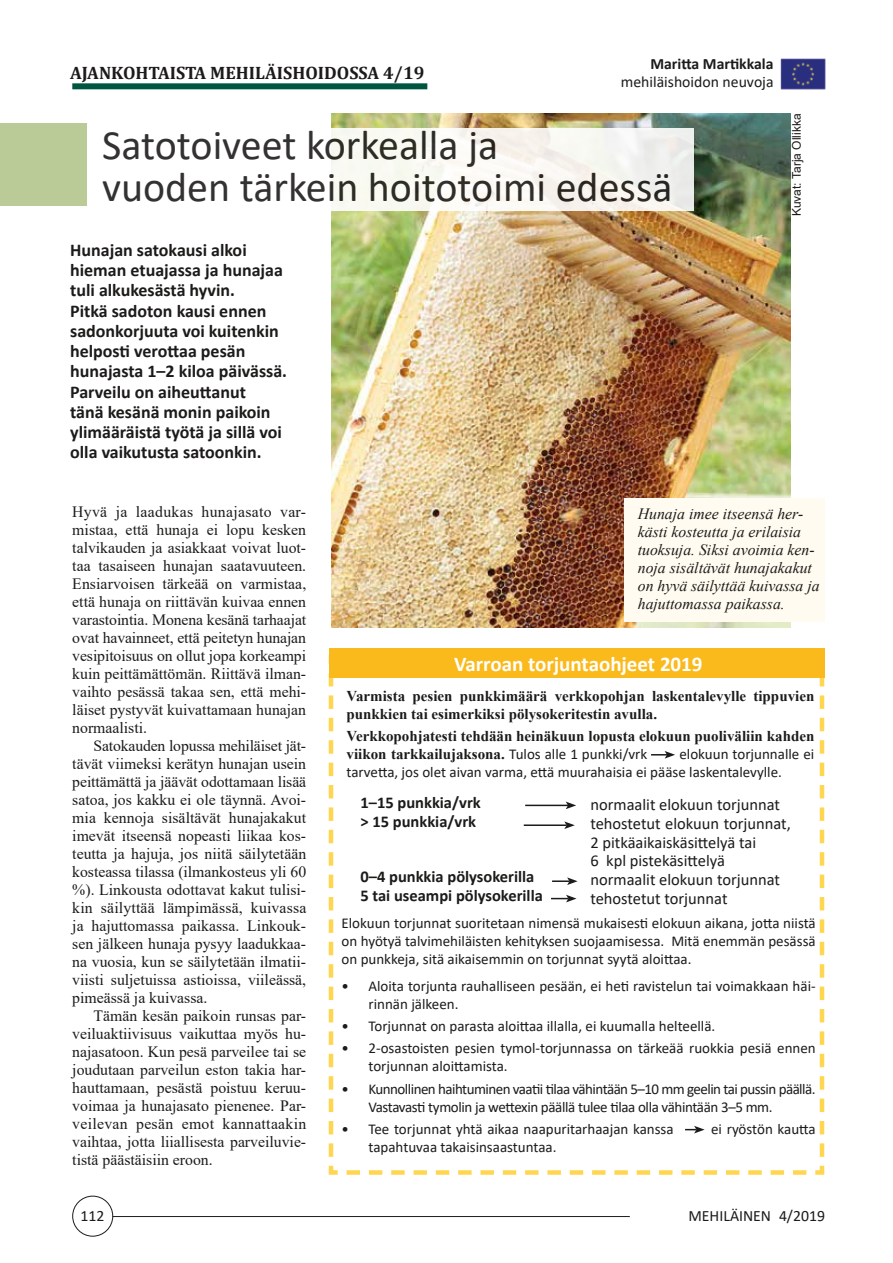
<style>
.page{position:relative;width:893px;height:1263px;background:#fff}
.page>*{position:absolute;margin:0;border:0;box-sizing:border-box;transform-origin:0 0}
.t1{font:42px/42px "Calibri";color:#1c1b1a}
.t2{font:700 21px "Calibri";color:#fff}
.t3{font:700 18px/20.2px "Calibri";color:#1c1b1a}
.t4{font:700 18px "Cambria";color:#1c1b1a}
.t5{font:16.5px/18.8px "Calibri";color:#1c1b1a}
.t6{font:700 16.5px/18.8px "Calibri";color:#1c1b1a}
.t7{font:15.75px/18px "Times New Roman";color:#1c1b1a;text-align:justify}
.t8{font:italic 15.75px/18px "Times New Roman";color:#1c1b1a}
.t9{font:15.75px "Calibri";color:#1c1b1a}
.t10{font:700 15.75px "Calibri";color:#1c1b1a}
.t11{font:15px/18px "Calibri";color:#1c1b1a}
.t12{font:700 15px/18px "Times New Roman";color:#1c1b1a}
.t13{font:15px/18px "Calibri";letter-spacing:-.035em;color:#1c1b1a}
.t14{font:12px "Arial";color:#1c1b1a}
.s1{font-family:"Calibri";font-weight:400}
</style>
<div class="page">
<div style="left:72px;top:1196px;width:41px;height:40px;border:1px solid #1c1b1a;border-radius:50%"></div>
<hr style="left:113px;top:1216px;width:517px;height:1px;background:#1c1b1a">
<img style="left:332px;top:114px;width:458px;height:513px">
<div style="left:72px;top:83px;width:355px;height:6px;background:#00553f"></div>
<img style="left:780px;top:59px;width:45px;height:30px">
<div style="left:102px;top:128px;width:591px;height:82px;background:linear-gradient(to right,#fff,#f3f1eb)"></div>
<svg style="left:328px;top:653px;width:497px;height:522px"></svg>
<div style="left:329px;top:648px;width:495px;height:30px;background:#fbba1b"></div>
<svg style="left:552px;top:877px;width:26px;height:8px"></svg>
<hr style="left:524px;top:824px;width:43px;height:2px;background:#1c1b1a">
<svg style="left:564px;top:821px;width:11px;height:8px"></svg>
<svg style="left:551px;top:895px;width:25px;height:7px"></svg>
<hr style="left:525px;top:805px;width:43px;height:1px;background:#1c1b1a">
<svg style="left:566px;top:801px;width:10px;height:8px"></svg>
<svg style="left:651px;top:751px;width:24px;height:8px"></svg>
<svg style="left:685px;top:1126px;width:20px;height:7px"></svg>
<div style="left:624px;top:498px;width:201px;height:123px;background:#fffbf0"></div>
<div style="left:0;top:123px;width:86px;height:83px;background:#bacb97"></div>
<p class="t4" style="left:70px;top:60px;width:356px">AJANKOHTAISTA MEHILÄISHOIDOSSA 4/19</p>
<p class="t10" style="left:650px;top:53px;width:125px">Maritta Martikkala</p>
<p class="t9" style="left:621px;top:71px;width:154px">mehiläishoidon neuvoja</p>
<h1 class="t1" style="left:102px;top:123px;width:572px">Satotoiveet korkealla ja<br>vuoden tärkein hoitotoimi edessä</h1>
<p class="t3" style="left:70px;top:240px;width:218px">Hunajan satokausi alkoi hieman etuajassa ja hunajaa tuli alkukesästä hyvin.<br>Pitkä sadoton kausi ennen sadonkorjuuta voi kuitenkin helposti verottaa pesän hunajasta 1–2 kiloa päivässä.<br>Parveilu on aiheuttanut<br>tänä kesänä monin paikoin ylimääräistä työtä ja sillä voi olla vaikutusta satoonkin.</p>
<p class="t14" style="left:788px;top:216px;width:104px;rotate:-90deg">Kuvat: Tarja Ollikka</p>
<p class="t7" style="left:72px;top:502px;width:235px">Hyvä ja laadukas hunajasato var&shy;mistaa, että hunaja ei lopu kesken talvikauden ja asiakkaat voivat luot&shy;taa tasaiseen hunajan saatavuuteen.<br>Ensiarvoisen tärkeää on varmistaa, että hunaja on riittävän kuivaa ennen varastointia. Monena kesänä tarhaajat ovat havainneet, että peitetyn hunajan vesipitoisuus on ollut jopa korkeampi kuin peittämättömän. Riittävä ilman&shy;vaihto pesässä takaa sen, että mehi&shy;läiset pystyvät kuivattamaan hunajan normaalisti.</p>
<p class="t7" style="left:72px;top:736px;width:235px;text-indent:21px">Satokauden lopussa mehiläiset jät&shy;tävät viimeksi kerätyn hunajan usein peittämättä ja jäävät odottamaan lisää satoa, jos kakku ei ole täynnä. Avoi&shy;mia kennoja sisältävät hunajakakut imevät itseensä nopeasti liikaa kos&shy;teutta ja hajuja, jos niitä säilytetään kosteassa tilassa (ilmankosteus yli 60 %). Linkousta odottavat kakut tulisi&shy;kin säilyttää lämpimässä, kuivassa ja hajuttomassa paikassa. Linkouk&shy;sen jälkeen hunaja pysyy laadukkaa&shy;na vuosia, kun se säilytetään ilmatii&shy;viisti suljetuissa astioissa, viileässä, pimeässä ja kuivassa.</p>
<p class="t7" style="left:72px;top:1006px;width:235px;text-indent:21px">Tämän kesän paikoin runsas par&shy;veiluaktiivisuus vaikuttaa myös hu&shy;najasatoon. Kun pesä parveilee tai se joudutaan parveilun eston takia har&shy;hauttamaan, pesästä poistuu keruu&shy;voimaa ja hunajasato pienenee. Par&shy;veilevan pesän emot kannattaakin vaihtaa, jotta liiallisesta parveiluvie&shy;tistä päästäisiin eroon.</p>
<p class="t8" style="left:638px;top:504px;width:183px">Hunaja imee itseensä her&shy;kästi kosteutta ja erilaisia tuoksuja. Siksi avoimia ken&shy;noja sisältävät hunajakakut on hyvä säilyttää kuivassa ja hajuttomassa paikassa.</p>
<h2 class="t2" style="left:454px;top:649px;width:250px">Varroan torjuntaohjeet 2019</h2>
<p class="t12" style="left:347px;top:687px;width:469px">Varmista pesien punkkimäärä verkkopohjan laskentalevylle tippuvien punkkien tai esimerkiksi pölysokeritestin avulla.</p>
<p class="t12" style="left:347px;top:727px;width:469px">Verkkopohjatesti tehdään heinäkuun lopusta elokuun puoliväliin kahden viikon tarkkailujaksona. <span class="s1">Tulos alle 1 punkki/vrk</span></p>
<p class="t11" style="left:347px;top:745px;width:469px;text-indent:333px">elokuun torjunnalle ei tarvetta, jos olet aivan varma, että muurahaisia ei pääse laskentalevylle.</p>
<p class="t5" style="left:590px;top:795px;width:202px">normaalit elokuun torjunnat tehostetut elokuun torjunnat,<br>2 pitkäaikaiskäsittelyä tai<br>6 kpl pistekäsittelyä normaalit elokuun torjunnat tehostetut torjunnat</p>
<p class="t11" style="left:341px;top:913px;width:476px;text-align:justify">Elokuun torjunnat suoritetaan nimensä mukaisesti elokuun aikana, jotta niistä on hyötyä talvimehiläisten kehityksen suojaamisessa. Mitä enemmän pesässä on punkkeja, sitä aikaisemmin on torjunnat syytä aloittaa.</p>
<p class="t11" style="left:368px;top:976px;width:449px;text-indent:-27px">• Aloita torjunta rauhalliseen pesään, ei heti ravistelun tai voimakkaan häi&shy;rinnän jälkeen.</p>
<p class="t11" style="left:341px;top:1017px;width:375px">• Torjunnat on parasta aloittaa illalla, ei kuumalla helteellä.</p>
<p class="t11" style="left:368px;top:1039px;width:449px;text-indent:-27px">• 2-osastoisten pesien tymol-torjunnassa on tärkeää ruokkia pesiä ennen torjunnan aloittamista.</p>
<p class="t13" style="left:368px;top:1079px;width:448px;text-indent:-27px">• Kunnollinen haihtuminen vaatii tilaa vähintään 5–10 mm geelin tai pussin päällä.<br>Vastavasti tymolin ja wettexin päällä tulee tilaa olla vähintään 3–5 mm.</p>
<p class="t11" style="left:341px;top:1119px;width:334px">• Tee torjunnat yhtä aikaa naapuritarhaajan kanssa</p>
<p class="t11" style="left:711px;top:1119px;width:106px">ei ryöstön kautta</p>
<p class="t11" style="left:368px;top:1137px;width:190px">tapahtuvaa takaisinsaastuntaa.</p>
<p class="t6" style="left:360px;top:793px;width:122px">1–15 punkkia/vrk &gt; 15 punkkia/vrk</p>
<p class="t6" style="left:360px;top:867px;width:184px">0–4 punkkia pölysokerilla<br>5 tai useampi pölysokerilla</p>
<p class="t9" style="left:81px;top:1205px;width:25px">112</p>
<p class="t9" style="left:688px;top:1205px;width:138px">MEHILÄINEN 4/2019</p>
</div>
